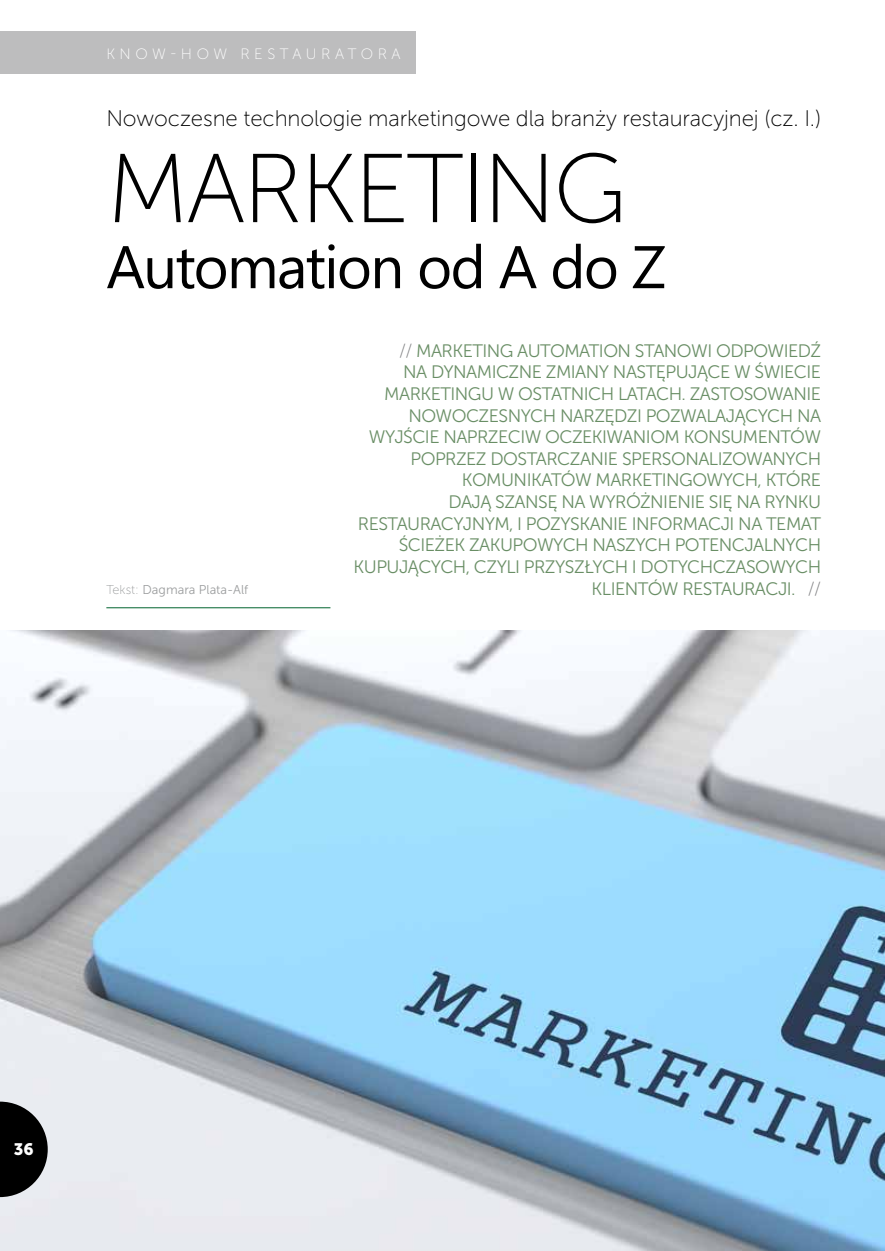
<style>
.page{position:relative;width:885px;height:1251px;background:#fff}
.page>*{position:absolute;margin:0;border:0;box-sizing:border-box;transform-origin:0 0}
.t1{font:97.5px "Museo Sans 100";letter-spacing:-.03em;color:#000}
.t2{font:60px "Segoe UI";letter-spacing:-.03em;color:#000}
.t3{font:22.5px "Museo Sans 100";letter-spacing:-.005em;color:#000}
.t4{font:18px/21.6px "Museo Sans 300";letter-spacing:-.03em;color:#698e65;text-align:right}
.t5{font:16.5px "Museo Sans 900";color:#fff}
.t6{font:15px "Museo Sans 100";letter-spacing:.3em;color:#fff}
.t7{font:12.75px "Museo Sans 300";color:#9c9e9f}
.s1{font-family:"Museo Sans 100";color:#7b7c7e}
.s2{font-family:"Museo Sans 100"}
</style>
<div class="page">
<hr style="left:106px;top:607px;width:224px;height:1px;background:#00632e">
<img style="left:0;top:630px;width:884px;height:620px">
<div style="left:0;top:31px;width:415px;height:43px;background:#bdbdbe"></div>
<svg style="left:0;top:1101px;width:48px;height:95px"></svg>
<p class="t6" style="left:106px;top:46px;width:296px">KNOW-HOW RESTAURATORA</p>
<p class="t3" style="left:106px;top:106px;width:716px">Nowoczesne technologie marketingowe dla branży restauracyjnej (cz. I.)</p>
<h1 class="t1" style="left:106px;top:137px;width:522px">MARKETING</h1>
<h2 class="t2" style="left:106px;top:225px;width:561px">Automation od A do Z</h2>
<p class="t4" style="left:353px;top:340px;width:469px"><span class="s1">//</span> MARKETING AUTOMATION STANOWI ODPOWIEDŹ<br>NA DYNAMICZNE ZMIANY NASTĘPUJĄCE W ŚWIECIE MARKETINGU W OSTATNICH LATACH. ZASTOSOWANIE NOWOCZESNYCH NARZĘDZI POZWALAJĄCYCH NA WYJŚCIE NAPRZECIW OCZEKIWANIOM KONSUMENTÓW POPRZEZ DOSTARCZANIE SPERSONALIZOWANYCH KOMUNIKATÓW MARKETINGOWYCH, KTÓRE<br>DAJĄ SZANSĘ NA WYRÓŻNIENIE SIĘ NA RYNKU RESTAURACYJNYM, I POZYSKANIE INFORMACJI NA TEMAT ŚCIEŻEK ZAKUPOWYCH NASZYCH POTENCJALNYCH KUPUJĄCYCH, CZYLI PRZYSZŁYCH I DOTYCHCZASOWYCH</p>
<p class="t7" style="left:106px;top:583px;width:143px"><span class="s2">Tekst:</span> Dagmara Plata-Alf</p>
<p class="t4" style="left:591px;top:577px;width:231px">KLIENTÓW RESTAURACJI. <span class="s1">//</span></p>
<p class="t5" style="left:14px;top:1139px;width:21px">36</p>
</div>
